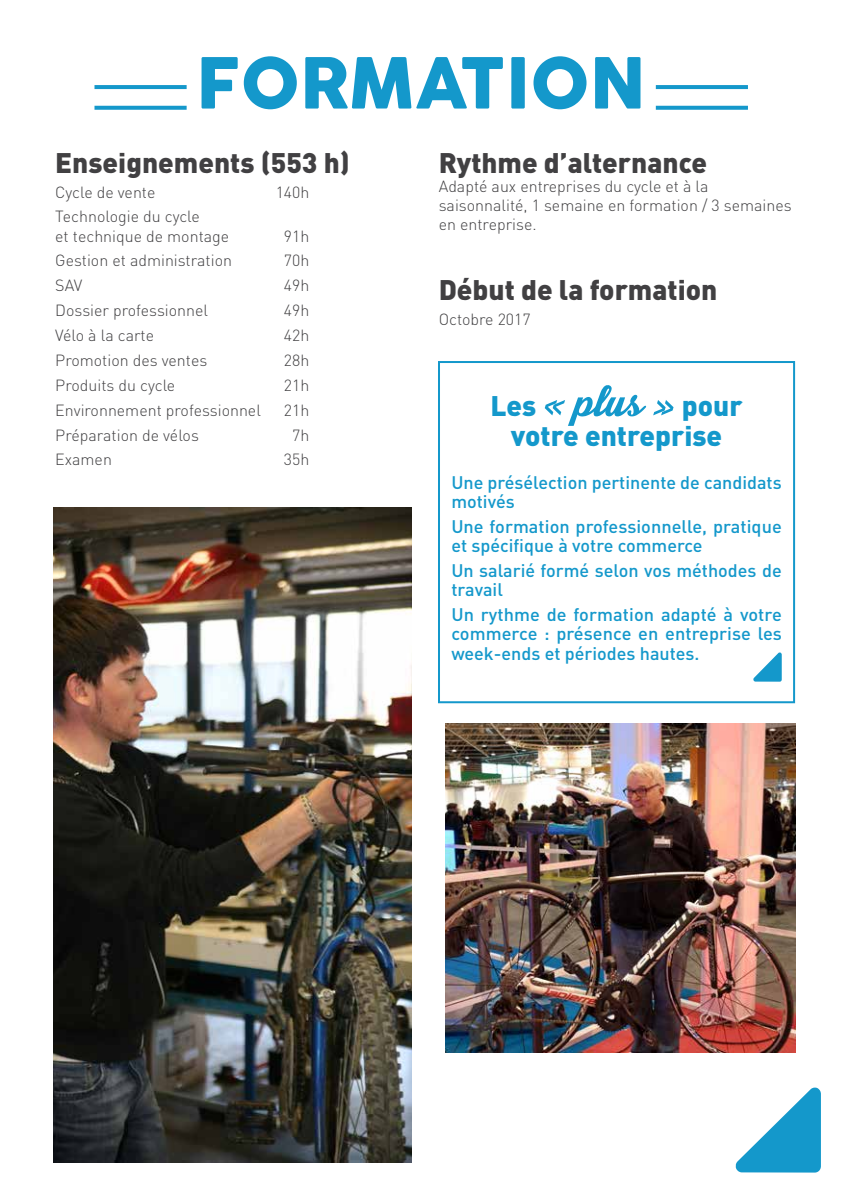
<style>
.page{position:relative;width:842px;height:1191px;background:#fff}
.page>*{position:absolute;margin:0;border:0;box-sizing:border-box;transform-origin:0 0}
.t1{font:72px "Intrique Script Personal Use";color:#1498cb}
.t2{font:69.4px "COCOGOOSE";color:#1498cb}
.t3{font:900 28px "DIN Pro";color:#414042}
.t4{font:900 28px/30px "DIN Pro";letter-spacing:-.01em;color:#1498cb}
.t5{font:500 18px/19.2px "DIN Pro";color:#1498cb}
.t6{font:300 16px/19.2px "DIN Pro";color:#414042}
</style>
<div class="page">
<svg style="left:94px;top:106px;width:93px;height:4px"></svg>
<svg style="left:656px;top:106px;width:92px;height:4px"></svg>
<svg style="left:94px;top:85px;width:93px;height:4px"></svg>
<svg style="left:656px;top:85px;width:92px;height:4px"></svg>
<svg style="left:735px;top:1087px;width:86px;height:86px"></svg>
<svg style="left:753px;top:652px;width:29px;height:29px"></svg>
<div style="left:438px;top:361px;width:357px;height:342px;border:2px solid #1498cb"></div>
<img style="left:54px;top:507px;width:357px;height:655px">
<img style="left:445px;top:723px;width:350px;height:329px">
<h2 class="t2" style="left:196px;top:31px;width:452px">FORMATI ON</h2>
<h3 class="t3" style="left:55px;top:143px;width:296px">Enseignements (553 h)</h3>
<p class="t6" style="left:55px;top:181px;width:102px">Cycle de vente</p>
<p class="t6" style="left:276px;top:181px;width:35px">140h</p>
<p class="t6" style="left:55px;top:206px;width:175px">Technologie du cycle<br>et technique de montage</p>
<p class="t6" style="left:284px;top:225px;width:27px">91h</p>
<p class="t6" style="left:55px;top:250px;width:178px">Gestion et administration</p>
<p class="t6" style="left:284px;top:250px;width:27px">70h</p>
<p class="t6" style="left:55px;top:275px;width:29px">SAV</p>
<p class="t6" style="left:284px;top:275px;width:27px">49h</p>
<p class="t6" style="left:55px;top:300px;width:154px">Dossier professionnel</p>
<p class="t6" style="left:284px;top:300px;width:27px">49h</p>
<p class="t6" style="left:55px;top:325px;width:100px">Vélo à la carte</p>
<p class="t6" style="left:284px;top:325px;width:27px">42h</p>
<p class="t6" style="left:55px;top:350px;width:154px">Promotion des ventes</p>
<p class="t6" style="left:284px;top:350px;width:27px">28h</p>
<p class="t6" style="left:55px;top:375px;width:121px">Produits du cycle</p>
<p class="t6" style="left:284px;top:375px;width:27px">21h</p>
<p class="t6" style="left:55px;top:400px;width:207px">Environnement professionnel</p>
<p class="t6" style="left:284px;top:400px;width:27px">21h</p>
<p class="t6" style="left:55px;top:424px;width:145px">Préparation de vélos</p>
<p class="t6" style="left:292px;top:424px;width:19px">7h</p>
<p class="t6" style="left:55px;top:449px;width:58px">Examen</p>
<p class="t6" style="left:284px;top:449px;width:27px">35h</p>
<h3 class="t3" style="left:439px;top:143px;width:270px">Rythme d’alternance</h3>
<p class="t6" style="left:439px;top:176px;width:354px">Adapté aux entreprises du cycle et à la saisonnalité, 1 semaine en formation / 3 semaines en entreprise.</p>
<h3 class="t3" style="left:439px;top:270px;width:280px">Début de la formation</h3>
<p class="t6" style="left:439px;top:308px;width:93px">Octobre 2017</p>
<h1 class="t1" style="left:542px;top:362px;width:135px">«plus»</h1>
<h3 class="t4" style="left:490px;top:390px;width:47px">Les</h3>
<h3 class="t4" style="left:511px;top:390px;width:233px;text-indent:171px">pour votre entreprise</h3>
<p class="t5" style="left:451px;top:472px;width:332px">Une présélection pertinente de candidats motivés</p>
<p class="t5" style="left:451px;top:516px;width:332px">Une formation professionnelle, pratique et spécifique à votre commerce</p>
<p class="t5" style="left:451px;top:560px;width:332px">Un salarié formé selon vos méthodes de travail</p>
<p class="t5" style="left:451px;top:604px;width:332px;text-align:justify">Un rythme de formation adapté à votre commerce : présence en entreprise les week-ends et périodes hautes.</p>
</div>
